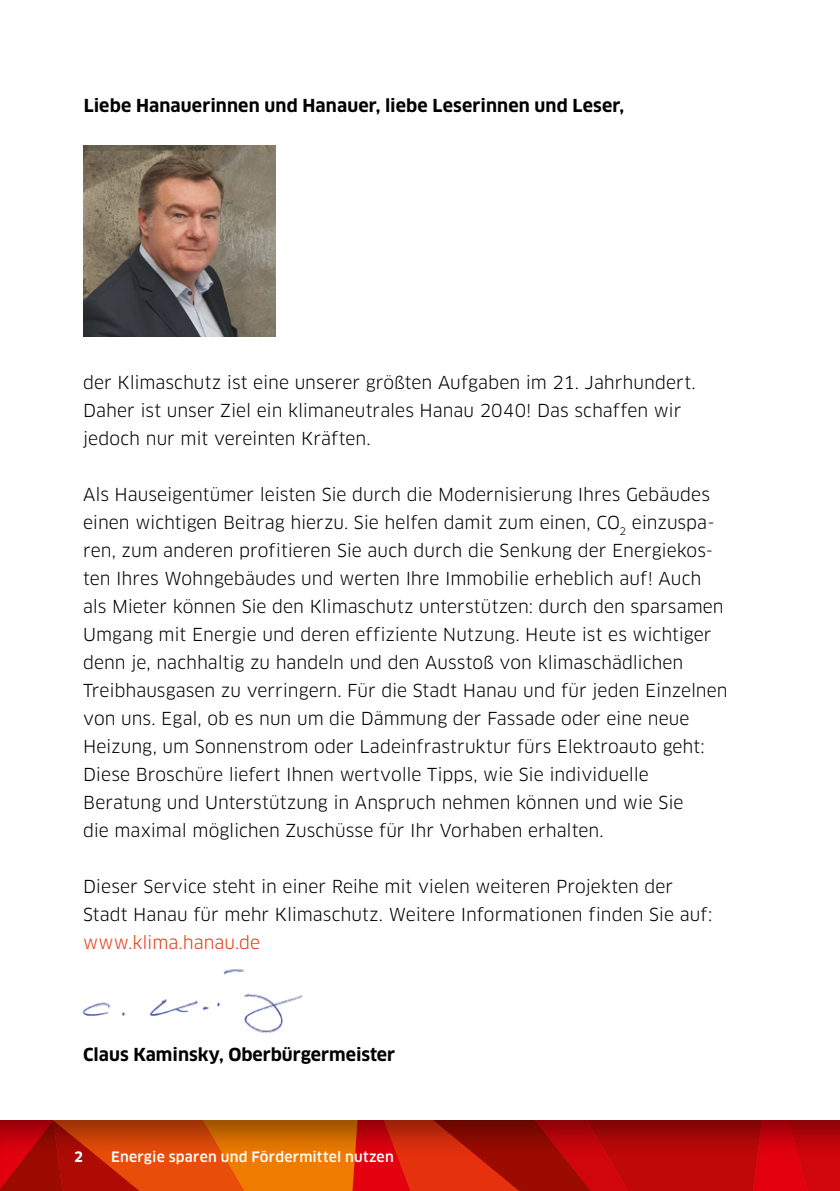
<style>
.page{position:relative;width:840px;height:1191px;background:#fff}
.page>*{position:absolute;margin:0;border:0;box-sizing:border-box;transform-origin:0 0}
.t1{font:17.6px/28px "Clan OT";color:#000}
.t2{font:700 17.6px "Clan OT";letter-spacing:.005em;color:#000}
.t3{font:17.6px "Clan OT";color:#e6370d}
.t4{font:500 14px "Clan OT";letter-spacing:.015em;color:#fff}
.t5{font:700 14px "Clan OT";color:#fff}
</style>
<div class="page">
<div style="left:0;top:1118px;width:839px;height:73px;background:#000;opacity:.4"></div>
<img style="left:83px;top:145px;width:193px;height:191px">
<img style="left:82px;top:969px;width:221px;height:64px">
<p class="t2" style="left:84px;top:95px;width:541px">Liebe Hanauerinnen und Hanauer, liebe Leserinnen und Leser,</p>
<p class="t1" style="left:83px;top:368px;width:613px">der Klimaschutz ist eine unserer größten Aufgaben im 21. Jahrhundert.<br>Daher ist unser Ziel ein klimaneutrales Hanau 2040! Das schaffen wir jedoch nur mit vereinten Kräften.</p>
<p class="t1" style="left:83px;top:480px;width:645px">Als Hauseigentümer leisten Sie durch die Modernisierung Ihres Gebäudes einen wichtigen Beitrag hierzu. Sie helfen damit zum einen, CO<sub>2</sub> einzuspa&shy;ren, zum anderen profitieren Sie auch durch die Senkung der Energiekos&shy;ten Ihres Wohngebäudes und werten Ihre Immobilie erheblich auf! Auch als Mieter können Sie den Klimaschutz unterstützen: durch den sparsamen Umgang mit Energie und deren effiziente Nutzung. Heute ist es wichtiger denn je, nachhaltig zu handeln und den Ausstoß von klimaschädlichen Treibhausgasen zu verringern. Für die Stadt Hanau und für jeden Einzelnen von uns. Egal, ob es nun um die Dämmung der Fassade oder eine neue Heizung, um Sonnenstrom oder Ladeinfrastruktur fürs Elektroauto geht:<br>Diese Broschüre liefert Ihnen wertvolle Tipps, wie Sie individuelle Beratung und Unterstützung in Anspruch nehmen können und wie Sie<br>die maximal möglichen Zuschüsse für Ihr Vorhaben erhalten.</p>
<p class="t1" style="left:83px;top:872px;width:630px">Dieser Service steht in einer Reihe mit vielen weiteren Projekten der<br>Stadt Hanau für mehr Klimaschutz. Weitere Informationen finden Sie auf:</p>
<p class="t3" style="left:83px;top:932px;width:178px">www.klima.hanau.de</p>
<p class="t2" style="left:83px;top:1044px;width:313px">Claus Kaminsky, Oberbürgermeister</p>
<p class="t5" style="left:74px;top:1149px;width:10px">2</p>
<p class="t4" style="left:111px;top:1149px;width:284px">Energie sparen und Fördermittel nutzen</p>
</div>
